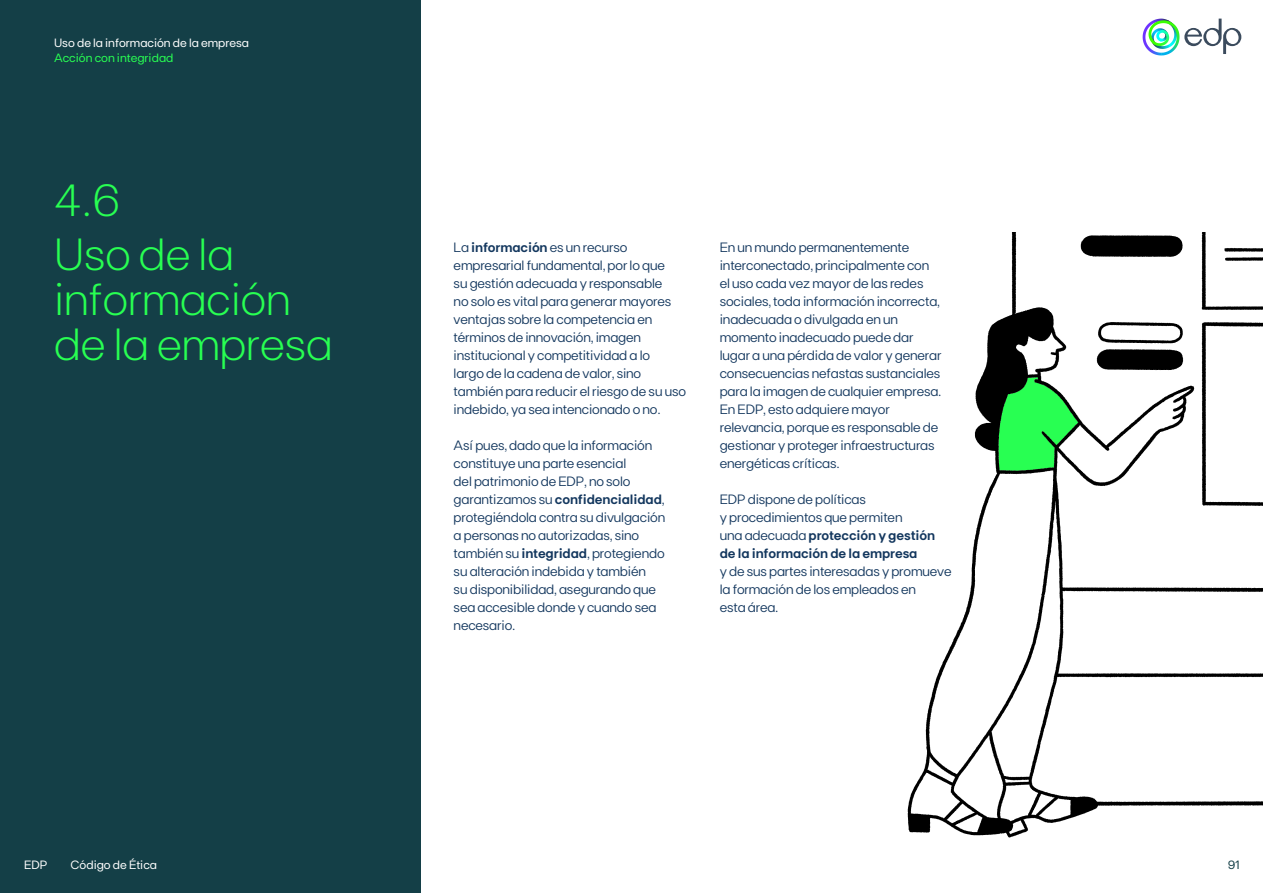
<style>
.page{position:relative;width:1263px;height:893px;background:#fff}
.page>*{position:absolute;margin:0;border:0;box-sizing:border-box;transform-origin:0 0}
.titulos_verdes{font:300 45px/45px "FT Base";color:#28ff52}
.Texto{font:13.5px/18px "FT Base";letter-spacing:-.01em;color:#13375e}
.Nome_da_página_rodapé{font:12px "FT Base";color:#fff}
.Nome_da_página_rodapé-2{font:12px "FT Base";color:#28ff52}
.t1{font:12px "FT Base";color:#143f47}
.s1{font-weight:600}
</style>
<div class="page">
<div style="left:0;top:0;width:421px;height:893px;background:#143f47"></div>
<svg style="left:1184px;top:19px;width:57px;height:35px"></svg>
<svg style="left:1142px;top:19px;width:32px;height:36px"></svg>
<img style="left:907px;top:233px;width:356px;height:605px">
<div style="left:1209px;top:334px;width:54px;height:165px;background:#fff"></div>
<p class="Nome_da_página_rodapé" style="left:54px;top:36px;width:197px">Uso de la información de la empresa</p>
<p class="Nome_da_página_rodapé-2" style="left:54px;top:51px;width:121px">Acción con integridad</p>
<p class="titulos_verdes" style="left:54px;top:177px;width:68px">4.6</p>
<p class="titulos_verdes" style="left:54px;top:231px;width:280px">Uso de la información de la empresa</p>
<p class="Texto" style="left:720px;top:238px;width:223px">En un mundo permanentemente interconectado, principalmente con el uso cada vez mayor de las redes sociales, toda información incorrecta, inadecuada o divulgada en un momento inadecuado puede dar lugar a una pérdida de valor y generar consecuencias nefastas sustanciales para la imagen de cualquier empresa.<br>En EDP, esto adquiere mayor relevancia, porque es responsable de gestionar y proteger infraestructuras energéticas críticas.</p>
<p class="Texto" style="left:720px;top:490px;width:233px">EDP dispone de políticas<br>y procedimientos que permiten<br>una adecuada <span class="s1">protección y gestión de la información de la empresa<br></span>y de sus partes interesadas y promueve la formación de los empleados en<br>esta área.</p>
<p class="Texto" style="left:454px;top:238px;width:234px">La <span class="s1">información</span> es un recurso empresarial fundamental, por lo que<br>su gestión adecuada y responsable<br>no solo es vital para generar mayores ventajas sobre la competencia en términos de innovación, imagen institucional y competitividad a lo<br>largo de la cadena de valor, sino también para reducir el riesgo de su uso indebido, ya sea intencionado o no.</p>
<p class="Texto" style="left:454px;top:436px;width:213px">Así pues, dado que la información constituye una parte esencial<br>del patrimonio de EDP, no solo garantizamos su <span class="s1">confidencialidad</span>, protegiéndola contra su divulgación a personas no autorizadas, sino también su <span class="s1">integridad</span>, protegiendo su alteración indebida y también<br>su disponibilidad, asegurando que sea accesible donde y cuando sea necesario.</p>
<p class="Nome_da_página_rodapé" style="left:24px;top:858px;width:25px">EDP</p>
<p class="Nome_da_página_rodapé" style="left:70px;top:858px;width:88px">Código de Ética</p>
<p class="t1" style="left:1228px;top:858px;width:13px">91</p>
</div>
